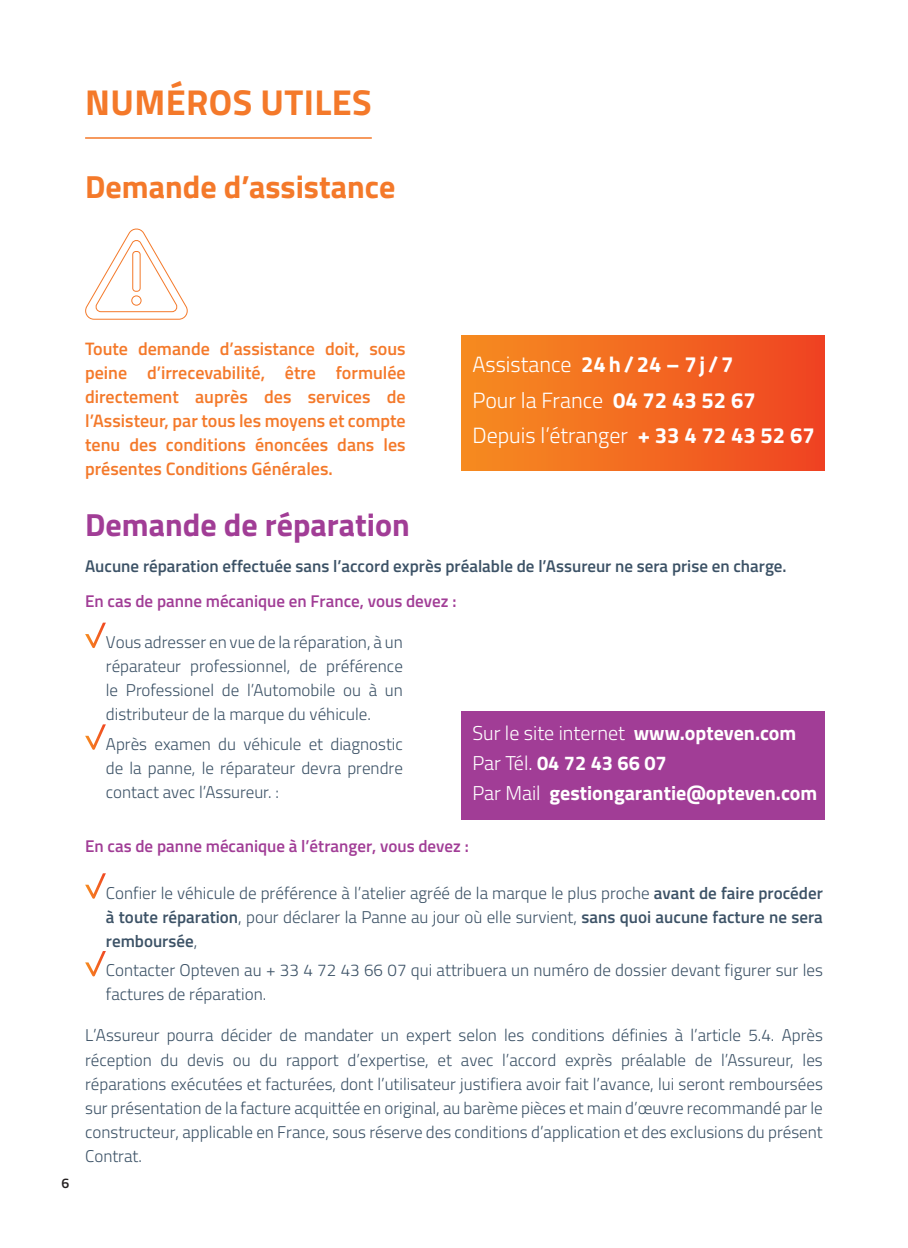
<style>
.page{position:relative;width:908px;height:1248px;background:#fff}
.page>*{position:absolute;margin:0;border:0;box-sizing:border-box;transform-origin:0 0}
.t1{font:700 36px "Titillium Web";letter-spacing:.01em;color:#f4792a}
.t2{font:700 32px "Titillium Web";color:#a13d96}
.t3{font:700 32px "Titillium Web";color:#f4792a}
.t4{font:300 22px/35.6px "Titillium Web";color:#fff}
.t5{font:700 20px/30px "Titillium Web";color:#fff}
.t6{font:600 18px/24px "Titillium Web";color:#f4792a;text-align:justify}
.t7{font:300 17px/24px "Titillium Web";color:#3c5266;text-align:justify}
.t8{font:600 17px "Titillium Web";color:#3c5266}
.t9{font:600 17px "Titillium Web";color:#a13d96}
.t10{font:600 14px "Titillium Web";color:#231f20}
.s1{font-weight:700}
.s2{font-weight:300}
.s3{font-weight:600}
</style>
<div class="page">
<svg style="left:85px;top:622px;width:21px;height:26px"></svg>
<svg style="left:85px;top:724px;width:21px;height:25px"></svg>
<div style="left:461px;top:336px;width:362px;height:135px;background:linear-gradient(to right,#f68d20,#ef4422)"></div>
<div style="left:461px;top:711px;width:362px;height:108px;background:#a13d96"></div>
<hr style="left:85px;top:137px;width:286px;height:2px;background:#f4792a">
<svg style="left:85px;top:873px;width:21px;height:25px"></svg>
<svg style="left:85px;top:951px;width:21px;height:25px"></svg>
<svg style="left:85px;top:228px;width:103px;height:92px"></svg>
<div style="left:132px;top:251px;width:8px;height:41px;border:1px solid #f4792a;border-radius:3px"></div>
<div style="left:131px;top:295px;width:10px;height:11px;border:1px solid #f4792a;border-radius:50%"></div>
<h1 class="t1" style="left:85px;top:74px;width:288px">NUMÉROS UTILES</h1>
<h2 class="t3" style="left:85px;top:162px;width:311px">Demande d’assistance</h2>
<p class="t10" style="left:61px;top:1171px;width:9px">6</p>
<p class="t6" style="left:85px;top:335px;width:322px">Toute demande d’assistance doit, sous peine d’irrecevabilité, être formulée directement auprès des services de l’Assisteur, par tous les moyens et compte tenu des conditions énoncées dans les présentes Conditions Générales.</p>
<p class="t4" style="left:472px;top:345px;width:343px">Assistance <span class="s1">24h/24 – 7j /7<br></span>Pour la France <span class="s1">04 72 43 52 67<br></span>Depuis l’étranger <span class="s1">+ 33 4 72 43 52 67</span></p>
<h2 class="t2" style="left:85px;top:500px;width:326px">Demande de réparation</h2>
<p class="t8" style="left:85px;top:553px;width:702px">Aucune réparation effectuée sans l’accord exprès préalable de l’Assureur ne sera prise en charge.</p>
<p class="t9" style="left:85px;top:588px;width:372px">En cas de panne mécanique en France, vous devez :</p>
<p class="t7" style="left:106px;top:629px;width:298px">Vous adresser en vue de la réparation, à un réparateur professionnel, de préférence le Professionel de l’Automobile ou à un distributeur de la marque du véhicule.</p>
<p class="t7" style="left:106px;top:731px;width:298px">Après examen du véhicule et diagnostic de la panne, le réparateur devra prendre contact avec l’Assureur. :</p>
<p class="t5" style="left:472px;top:716px;width:346px"><span class="s2">Sur le site internet</span> www.opteven.com<br><span class="s2">Par Tél.</span> 04 72 43 66 07<br><span class="s2">Par Mail</span> gestiongarantie@opteven.com</p>
<p class="t9" style="left:85px;top:833px;width:385px">En cas de panne mécanique à l’étranger, vous devez :</p>
<p class="t7" style="left:106px;top:879px;width:718px">Confier le véhicule de préférence à l’atelier agréé de la marque le plus proche <span class="s3">avant de faire procéder à toute réparation</span>, pour déclarer la Panne au jour où elle survient, <span class="s3">sans quoi aucune facture ne sera remboursée</span>,</p>
<p class="t7" style="left:106px;top:957px;width:718px">Contacter Opteven au + 33 4 72 43 66 07 qui attribuera un numéro de dossier devant figurer sur les factures de réparation.</p>
<p class="t7" style="left:85px;top:1022px;width:739px">L’Assureur pourra décider de mandater un expert selon les conditions définies à l’article 5.4. Après réception du devis ou du rapport d’expertise, et avec l’accord exprès préalable de l’Assureur, les réparations exécutées et facturées, dont l’utilisateur justifiera avoir fait l’avance, lui seront remboursées sur présentation de la facture acquittée en original, au barème pièces et main d’œuvre recommandé par le constructeur, applicable en France, sous réserve des conditions d’application et des exclusions du présent Contrat.</p>
</div>
